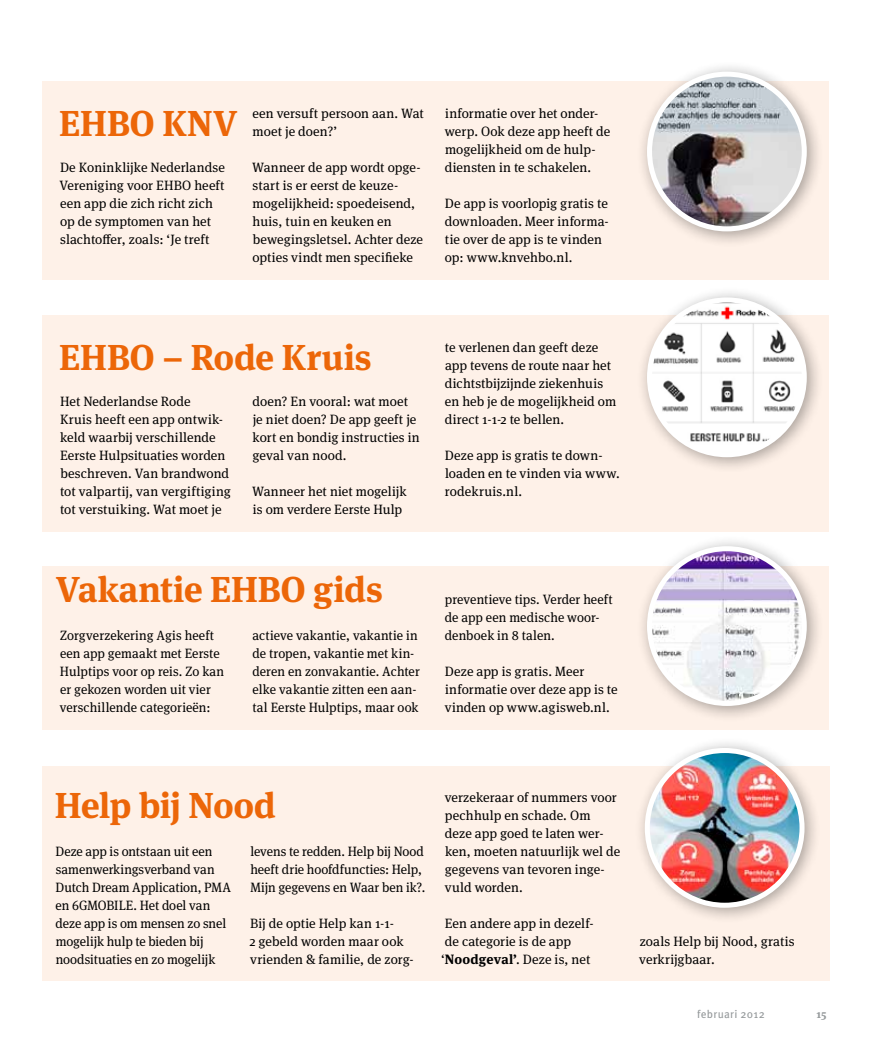
<style>
.page{position:relative;width:893px;height:1059px;background:#fff}
.page>*{position:absolute;margin:0;border:0;box-sizing:border-box;transform-origin:0 0}
.t1{font:700 36px "Meta Serif OT";letter-spacing:-.01em;color:#ec6608}
.t2{font:13.5px/18px "Meta Serif OT";letter-spacing:.005em;color:#000}
.t3{font:11.25px "Meta OT";letter-spacing:.025em;color:#95999b}
.t4{font:700 11.25px "Meta Serif OT";color:#95999b}
.s1{font-weight:700}
</style>
<div class="page">
<div style="left:42px;top:766px;width:787px;height:215px;background:#fef1e8"></div>
<div style="left:634px;top:737px;width:187px;height:187px;background:#000;opacity:.35"></div>
<img style="left:647px;top:750px;width:155px;height:155px;border-radius:77px">
<div style="left:645px;top:748px;width:159px;height:160px;border:5px solid #fff;border-radius:50%"></div>
<div style="left:43px;top:82px;width:786px;height:198px;background:#fef1e8"></div>
<div style="left:43px;top:315px;width:786px;height:217px;background:#fef1e8"></div>
<div style="left:43px;top:567px;width:786px;height:163px;background:#fef1e8"></div>
<div style="left:636px;top:61px;width:188px;height:187px;background:#000;opacity:.35"></div>
<img style="left:649px;top:74px;width:155px;height:155px;border-radius:77px">
<div style="left:647px;top:72px;width:160px;height:159px;border:5px solid #fff;border-radius:50%"></div>
<div style="left:636px;top:287px;width:188px;height:187px;background:#000;opacity:.35"></div>
<img style="left:649px;top:300px;width:155px;height:155px;border-radius:77px">
<div style="left:647px;top:297px;width:160px;height:160px;border:5px solid #fff;border-radius:50%"></div>
<div style="left:636px;top:535px;width:188px;height:188px;background:#000;opacity:.35"></div>
<img style="left:649px;top:549px;width:155px;height:154px;border-radius:77px">
<div style="left:647px;top:546px;width:160px;height:160px;border:5px solid #fff;border-radius:50%"></div>
<h1 class="t1" style="left:59px;top:101px;width:180px">EHBO KNV</h1>
<p class="t2" style="left:59px;top:158px;width:167px">De Koninklijke Nederlandse<br>Vereniging voor EHBO heeft een app die zich richt zich op de symptomen van het slachtoffer, zoals: ‘Je treft</p>
<p class="t2" style="left:252px;top:104px;width:173px">een versuft persoon aan. Wat moet je doen?’</p>
<p class="t2" style="left:252px;top:158px;width:173px">Wanneer de app wordt opge&shy;start is er eerst de keuze&shy;mogelijkheid: spoedeisend, huis, tuin en keuken en bewegingsletsel. Achter deze opties vindt men specifieke</p>
<p class="t2" style="left:445px;top:104px;width:167px">informatie over het onder&shy;werp. Ook deze app heeft de mogelijkheid om de hulp&shy;diensten in te schakelen.</p>
<p class="t2" style="left:445px;top:194px;width:165px">De app is voorlopig gratis te downloaden. Meer informa&shy;tie over de app is te vinden op: www.knvehbo.nl.</p>
<h1 class="t1" style="left:59px;top:335px;width:314px">EHBO – Rode Kruis</h1>
<p class="t2" style="left:60px;top:392px;width:172px">Het Nederlandse Rode<br>Kruis heeft een app ontwik&shy;keld waarbij verschillende<br>Eerste Hulpsituaties worden beschreven. Van brandwond tot valpartij, van vergiftiging tot verstuiking. Wat moet je</p>
<p class="t2" style="left:252px;top:392px;width:169px">doen? En vooral: wat moet je niet doen? De app geeft je kort en bondig instructies in geval van nood.</p>
<p class="t2" style="left:252px;top:482px;width:156px">Wanneer het niet mogelijk is om verdere Eerste Hulp</p>
<h1 class="t1" style="left:55px;top:568px;width:329px">Vakantie EHBO gids</h1>
<p class="t2" style="left:60px;top:626px;width:166px">Zorgverzekering Agis heeft een app gemaakt met Eerste<br>Hulptips voor op reis. Zo kan er gekozen worden uit vier verschillende categorieën:</p>
<p class="t2" style="left:252px;top:626px;width:169px">actieve vakantie, vakantie in de tropen, vakantie met kin&shy;deren en zonvakantie. Achter elke vakantie zitten een aan&shy;tal Eerste Hulptips, maar ook</p>
<p class="t2" style="left:445px;top:338px;width:173px">te verlenen dan geeft deze app tevens de route naar het dichtstbijzijnde ziekenhuis en heb je de mogelijkheid om direct 1-1-2 te bellen.</p>
<p class="t2" style="left:445px;top:446px;width:176px">Deze app is gratis te down&shy;loaden en te vinden via www. rodekruis.nl.</p>
<p class="t2" style="left:445px;top:590px;width:169px">preventieve tips. Verder heeft de app een medische woor&shy;denboek in 8 talen.</p>
<p class="t2" style="left:445px;top:662px;width:174px">Deze app is gratis. Meer informatie over deze app is te vinden op www.agisweb.nl.</p>
<h1 class="t1" style="left:55px;top:784px;width:222px">Help bij Nood</h1>
<p class="t2" style="left:56px;top:842px;width:177px">Deze app is ontstaan uit een samenwerkingsverband van<br>Dutch Dream Application, PMA en 6GMOBILE. Het doel van deze app is om mensen zo snel mogelijk hulp te bieden bij noodsituaties en zo mogelijk</p>
<p class="t2" style="left:250px;top:842px;width:176px">levens te redden. Help bij Nood heeft drie hoofdfuncties: Help,<br>Mijn gegevens en Waar ben ik?.</p>
<p class="t2" style="left:249px;top:914px;width:166px">Bij de optie Help kan 1-1-<br>2 gebeld worden maar ook vrienden &amp; familie, de zorg-</p>
<p class="t2" style="left:445px;top:788px;width:177px">verzekeraar of nummers voor pechhulp en schade. Om deze app goed te laten wer&shy;ken, moeten natuurlijk wel de gegevens van tevoren inge&shy;vuld worden.</p>
<p class="t2" style="left:441px;top:914px;width:154px">Een andere app in dezelf&shy;de categorie is de app ‘<span class="s1">Noodgeval’</span>. Deze is, net</p>
<p class="t2" style="left:639px;top:932px;width:157px">zoals Help bij Nood, gratis verkrijgbaar.</p>
<p class="t3" style="left:697px;top:1007px;width:69px">februari 2012</p>
<p class="t4" style="left:816px;top:1007px;width:12px">15</p>
</div>
